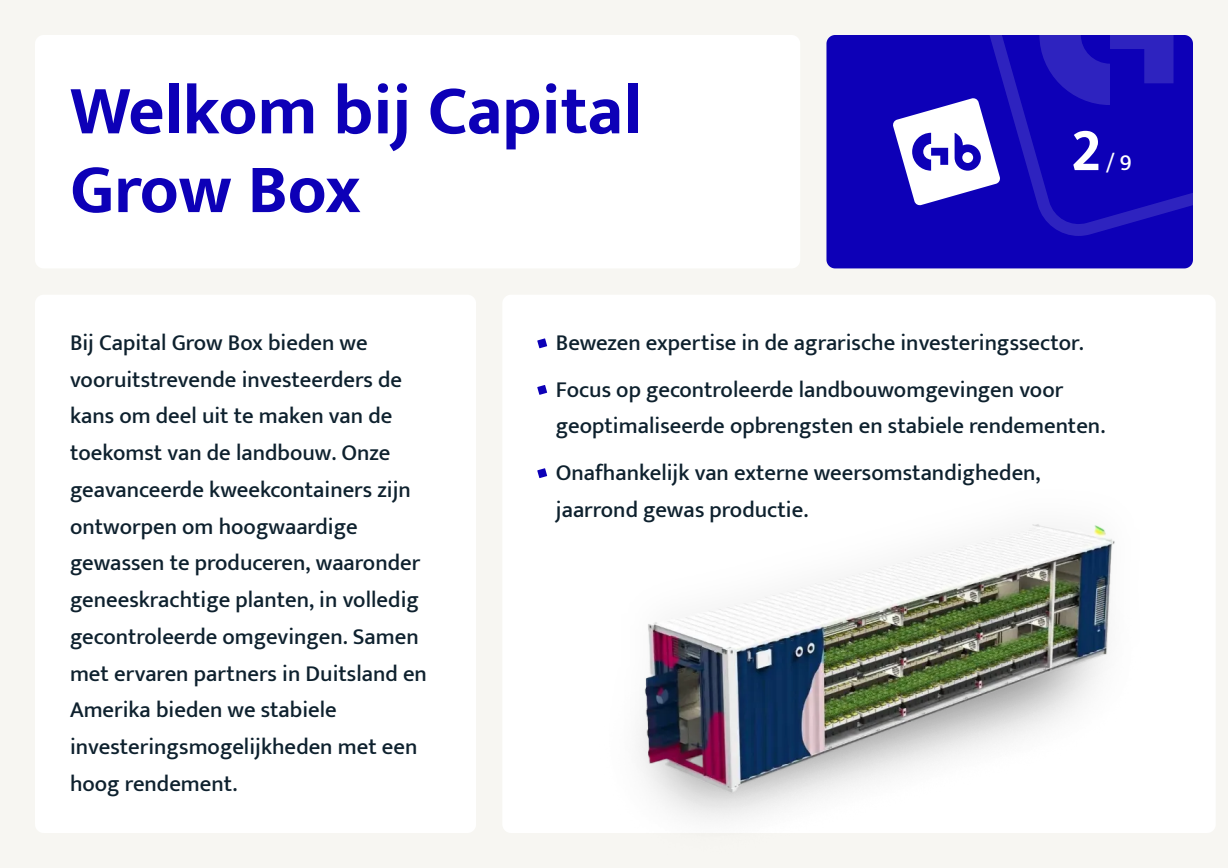
<style>
.page{position:relative;width:1228px;height:868px;background:#f7f6f2}
.page>*{position:absolute;margin:0;border:0;box-sizing:border-box;transform-origin:0 0}
.t1{font:700 70px/78.8px "Mukta";color:#0d00b7}
.t2{font:700 61.25px "Mukta";color:#fff}
.t3{font:500 22.75px/36.8px "Mukta";color:#0e212e}
.t4{font:500 22.75px "Mukta";color:#fff}
</style>
<div class="page">
<div style="left:35px;top:35px;width:765px;height:233px;background:#fff"></div>
<div style="left:826px;top:35px;width:367px;height:233px;background:#0d00b7"></div>
<div style="left:35px;top:295px;width:424px;height:538px;background:#fff"></div>
<svg style="left:892px;top:98px;width:74px;height:108px"></svg>
<div style="left:459px;top:268px;width:768px;height:600px;background:linear-gradient(to right,#fdfdfc,#fefdfd)"></div>
<svg style="left:581px;top:400px;width:559px;height:468px;fill:#fcfcfc"></svg>
<svg style="left:537px;top:338px;width:10px;height:10px"></svg>
<svg style="left:537px;top:385px;width:10px;height:10px"></svg>
<svg style="left:537px;top:468px;width:10px;height:10px"></svg>
<svg style="left:966px;top:35px;width:227px;height:201px;background:#1d11bb"></svg>
<svg style="left:1039px;top:35px;width:134px;height:70px;background:#1e12bb"></svg>
<h1 class="t1" style="left:70px;top:70px;width:573px">Welkom bij Capital<br>Grow Box</h1>
<h2 class="t2" style="left:1071px;top:113px;width:32px">2</h2>
<p class="t4" style="left:1106px;top:149px;width:27px">/9</p>
<p class="t3" style="left:70px;top:324px;width:358px">Bij Capital Grow Box bieden we vooruitstrevende investeerders de kans om deel uit te maken van de toekomst van de landbouw. Onze geavanceerde kweekcontainers zijn ontworpen om hoogwaardige gewassen te produceren, waaronder geneeskrachtige planten, in volledig gecontroleerde omgevingen. Samen met ervaren partners in Duitsland en<br>Amerika bieden we stabiele investeringsmogelijkheden met een hoog rendement.</p>
<p class="t3" style="left:556px;top:319px;width:529px;line-height:46.5px">Bewezen expertise in de agrarische investeringssector.<br>Focus op gecontroleerde landbouwomgevingen voor</p>
<p class="t3" style="left:556px;top:402px;width:551px;line-height:46.5px">geoptimaliseerde opbrengsten en stabiele rendementen.<br>Onafhankelijk van externe weersomstandigheden,</p>
<p class="t3" style="left:556px;top:490px;width:254px">jaarrond gewas productie.</p>
</div>
